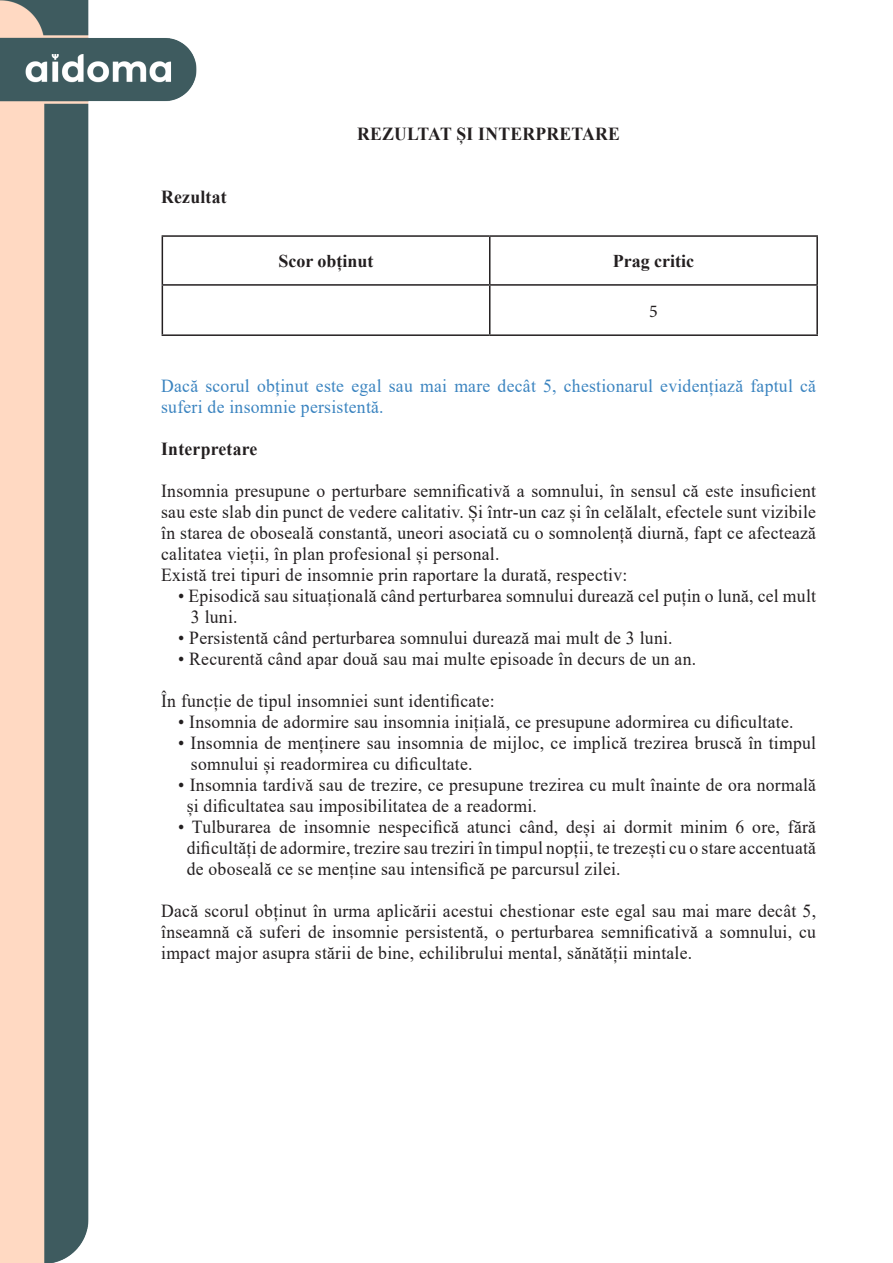
<style>
.page{position:relative;width:893px;height:1263px;background:#fff}
.page>*{position:absolute;margin:0;border:0;box-sizing:border-box;transform-origin:0 0}
.t1{font:18.3px/21px "Times New Roman";letter-spacing:.015em;color:#231f20;text-align:justify;scale:.96 1}
.t2{font:18.3px/21px "Times New Roman";letter-spacing:.015em;color:#3b84c0;scale:.96 1}
.t3{font:700 18.3px "Times New Roman";letter-spacing:.015em;color:#231f20;scale:.96 1}
.t4{font:700 18px "Times New Roman";color:#231f20}
.t5{font:18px "Minion Pro";color:#231f20}
</style>
<div class="page">
<img style="left:0;top:0;width:491px;height:1263px">
<hr style="left:162px;top:235px;width:328px;height:2px;background:#231f20">
<hr style="left:162px;top:237px;width:1px;height:47px;background:#231f20">
<hr style="left:490px;top:235px;width:328px;height:2px;background:#231f20">
<hr style="left:489px;top:237px;width:1px;height:47px;background:#231f20">
<hr style="left:816px;top:237px;width:2px;height:47px;background:#231f20">
<hr style="left:162px;top:284px;width:328px;height:2px;background:#231f20">
<hr style="left:162px;top:286px;width:1px;height:48px;background:#231f20">
<hr style="left:490px;top:284px;width:328px;height:2px;background:#231f20">
<hr style="left:489px;top:286px;width:1px;height:48px;background:#231f20">
<hr style="left:816px;top:286px;width:2px;height:48px;background:#231f20">
<hr style="left:162px;top:334px;width:328px;height:2px;background:#231f20">
<hr style="left:490px;top:334px;width:328px;height:2px;background:#231f20">
<p class="t3" style="left:161px;top:183px;width:70px">Rezultat</p>
<p class="t3" style="left:357px;top:120px;width:275px">REZULTAT ȘI INTERPRETARE</p>
<p class="t4" style="left:278px;top:248px;width:97px">Scor obținut</p>
<p class="t4" style="left:613px;top:248px;width:83px">Prag critic</p>
<p class="t5" style="left:649px;top:299px;width:10px">5</p>
<p class="t2" style="left:161px;top:375px;width:684px">Dacă scorul obținut este egal sau mai mare decât 5, chestionarul evidențiază faptul că suferi de insomnie persistentă.</p>
<p class="t3" style="left:161px;top:435px;width:102px">Interpretare</p>
<p class="t1" style="left:161px;top:480px;width:684px">Insomnia presupune o perturbare semnificativă a somnului, în sensul că este insuficient sau este slab din punct de vedere calitativ. Și într-un caz și în celălalt, efectele sunt vizibile în starea de oboseală constantă, uneori asociată cu o somnolență diurnă, fapt ce afectează calitatea vieții, în plan profesional și personal.</p>
<p class="t1" style="left:161px;top:564px;width:487px">Există trei tipuri de insomnie prin raportare la durată, respectiv:</p>
<p class="t1" style="left:191px;top:585px;width:653px;text-indent:-13px">• Episodică sau situațională când perturbarea somnului durează cel puțin o lună, cel mult<br>3 luni.</p>
<p class="t1" style="left:178px;top:627px;width:517px">• Persistentă când perturbarea somnului durează mai mult de 3 luni.</p>
<p class="t1" style="left:178px;top:648px;width:541px">• Recurentă când apar două sau mai multe episoade în decurs de un an.</p>
<p class="t1" style="left:161px;top:690px;width:349px">În funcție de tipul insomniei sunt identificate:</p>
<p class="t1" style="left:178px;top:711px;width:642px">• Insomnia de adormire sau insomnia inițială, ce presupune adormirea cu dificultate.</p>
<p class="t1" style="left:191px;top:732px;width:653px;text-indent:-13px">• Insomnia de menținere sau insomnia de mijloc, ce implică trezirea bruscă în timpul somnului și readormirea cu dificultate.</p>
<p class="t1" style="left:187px;top:774px;width:657px;text-indent:-9px">• Insomnia tardivă sau de trezire, ce presupune trezirea cu mult înainte de ora normală și dificultatea sau imposibilitatea de a readormi.</p>
<p class="t1" style="left:187px;top:816px;width:657px;text-indent:-9px">• Tulburarea de insomnie nespecifică atunci când, deși ai dormit minim 6 ore, fără dificultăți de adormire, trezire sau treziri în timpul nopții, te trezești cu o stare accentuată de oboseală ce se menține sau intensifică pe parcursul zilei.</p>
<p class="t1" style="left:161px;top:900px;width:684px">Dacă scorul obținut în urma aplicării acestui chestionar este egal sau mai mare decât 5, înseamnă că suferi de insomnie persistentă, o perturbarea semnificativă a somnului, cu impact major asupra stării de bine, echilibrului mental, sănătății mintale.</p>
</div>
